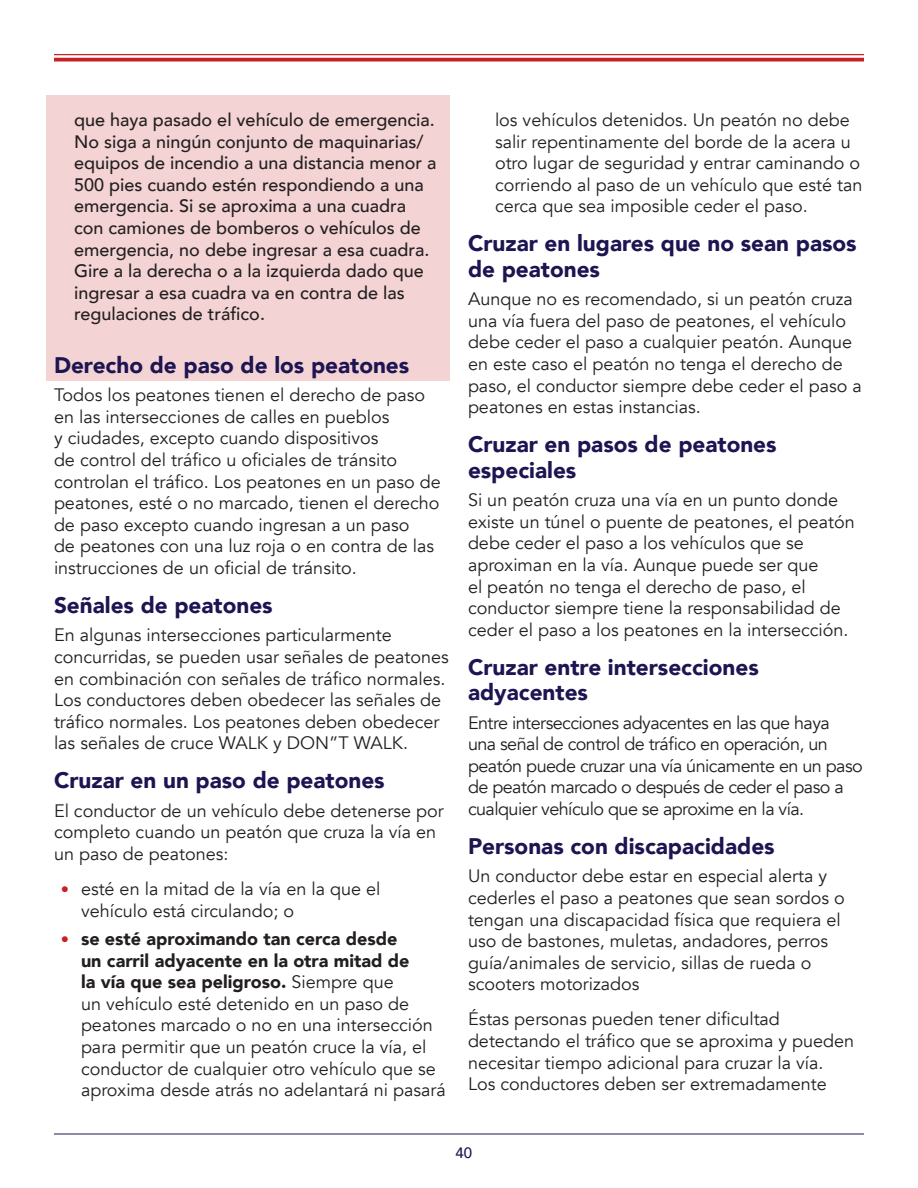
<style>
.page{position:relative;width:918px;height:1188px;background:#fff}
.page>*{position:absolute;margin:0;border:0;box-sizing:border-box;transform-origin:0 0}
.t1{font:900 22.5px/25.5px "Avenir";color:#1c1552}
.t2{font:18px/21.6px "Avenir";color:#231f20}
.t3{font:500 18px/21.6px "Avenir";color:#231f20}
.t4{font:18px/21.6px "Avenir";letter-spacing:-.03em;color:#231f20}
.t5{font:500 15px "Avenir";color:#1c1552}
.s1{font-size:16.5px;color:#c92026}
.s2{font-weight:900;font-size:16.5px;color:#c92026}
.s3{font-weight:900}
</style>
<div class="page">
<hr style="left:54px;top:54px;width:810px;height:1px;background:#c92026">
<svg style="left:54px;top:58px;width:810px;height:4px;background:#cf3b41"></svg>
<hr style="left:54px;top:1134px;width:810px;height:1px;background:#1c1552">
<div style="left:46px;top:95px;width:404px;height:285px;background:#f4d3d4"></div>
<p class="t3" style="left:74px;top:108px;width:364px">que haya pasado el vehículo de emergencia.<br>No siga a ningún conjunto de maquinarias/ equipos de incendio a una distancia menor a 500 pies cuando estén respondiendo a una emergencia. Si se aproxima a una cuadra con camiones de bomberos o vehículos de emergencia, no debe ingresar a esa cuadra.<br>Gire a la derecha o a la izquierda dado que ingresar a esa cuadra va en contra de las regulaciones de tráfico.</p>
<p class="t1" style="left:54px;top:352px;width:357px">Derecho de paso de los peatones</p>
<p class="t2" style="left:54px;top:385px;width:388px">Todos los peatones tienen el derecho de paso en las intersecciones de calles en pueblos<br>y ciudades, excepto cuando dispositivos<br>de control del tráfico u oficiales de tránsito controlan el tráfico. Los peatones en un paso de peatones, esté o no marcado, tienen el derecho de paso excepto cuando ingresan a un paso<br>de peatones con una luz roja o en contra de las instrucciones de un oficial de tránsito.</p>
<p class="t1" style="left:54px;top:592px;width:220px">Señales de peatones</p>
<p class="t2" style="left:54px;top:625px;width:396px">En algunas intersecciones particularmente concurridas, se pueden usar señales de peatones en combinación con señales de tráfico normales.<br>Los conductores deben obedecer las señales de tráfico normales. Los peatones deben obedecer las señales de cruce WALK y DON”T WALK.</p>
<p class="t1" style="left:54px;top:767px;width:332px">Cruzar en un paso de peatones</p>
<p class="t2" style="left:54px;top:800px;width:391px">El conductor de un vehículo debe detenerse por completo cuando un peatón que cruza la vía en un paso de peatones:</p>
<p class="t2" style="left:81px;top:878px;width:301px;text-indent:-20px"><span class="s1">•</span> esté en la mitad de la vía en la que el vehículo está circulando; o</p>
<p class="t2" style="left:81px;top:928px;width:366px;text-indent:-20px"><span class="s2">•</span> <span class="s3">se esté aproximando tan cerca desde<br>un carril adyacente en la otra mitad de<br>la vía que sea peligroso.</span> Siempre que<br>un vehículo esté detenido en un paso de peatones marcado o no en una intersección para permitir que un peatón cruce la vía, el conductor de cualquier otro vehículo que se aproxima desde atrás no adelantará ni pasará</p>
<p class="t2" style="left:495px;top:109px;width:369px">los vehículos detenidos. Un peatón no debe salir repentinamente del borde de la acera u otro lugar de seguridad y entrar caminando o corriendo al paso de un vehículo que esté tan cerca que sea imposible ceder el paso.</p>
<p class="t1" style="left:468px;top:230px;width:390px">Cruzar en lugares que no sean pasos de peatones</p>
<p class="t2" style="left:468px;top:289px;width:395px">Aunque no es recomendado, si un peatón cruza una vía fuera del paso de peatones, el vehículo debe ceder el paso a cualquier peatón. Aunque en este caso el peatón no tenga el derecho de paso, el conductor siempre debe ceder el paso a peatones en estas instancias.</p>
<p class="t1" style="left:468px;top:431px;width:310px">Cruzar en pasos de peatones especiales</p>
<p class="t2" style="left:468px;top:489px;width:388px">Si un peatón cruza una vía en un punto donde existe un túnel o puente de peatones, el peatón debe ceder el paso a los vehículos que se aproximan en la vía. Aunque puede ser que<br>el peatón no tenga el derecho de paso, el conductor siempre tiene la responsabilidad de ceder el paso a los peatones en la intersección.</p>
<p class="t1" style="left:468px;top:654px;width:292px">Cruzar entre intersecciones adyacentes</p>
<p class="t4" style="left:468px;top:712px;width:396px">Entre intersecciones adyacentes en las que haya<br>una señal de control de tráfico en operación, un peatón puede cruzar una vía únicamente en un paso de peatón marcado o después de ceder el paso a cualquier vehículo que se aproxime en la vía.</p>
<p class="t1" style="left:468px;top:833px;width:308px">Personas con discapacidades</p>
<p class="t2" style="left:468px;top:866px;width:378px">Un conductor debe estar en especial alerta y cederles el paso a peatones que sean sordos o tengan una discapacidad física que requiera el uso de bastones, muletas, andadores, perros guía/animales de servicio, sillas de rueda o scooters motorizados</p>
<p class="t2" style="left:468px;top:1009px;width:388px">Éstas personas pueden tener dificultad detectando el tráfico que se aproxima y pueden necesitar tiempo adicional para cruzar la vía.<br>Los conductores deben ser extremadamente</p>
<p class="t5" style="left:455px;top:1140px;width:18px">40</p>
</div>
